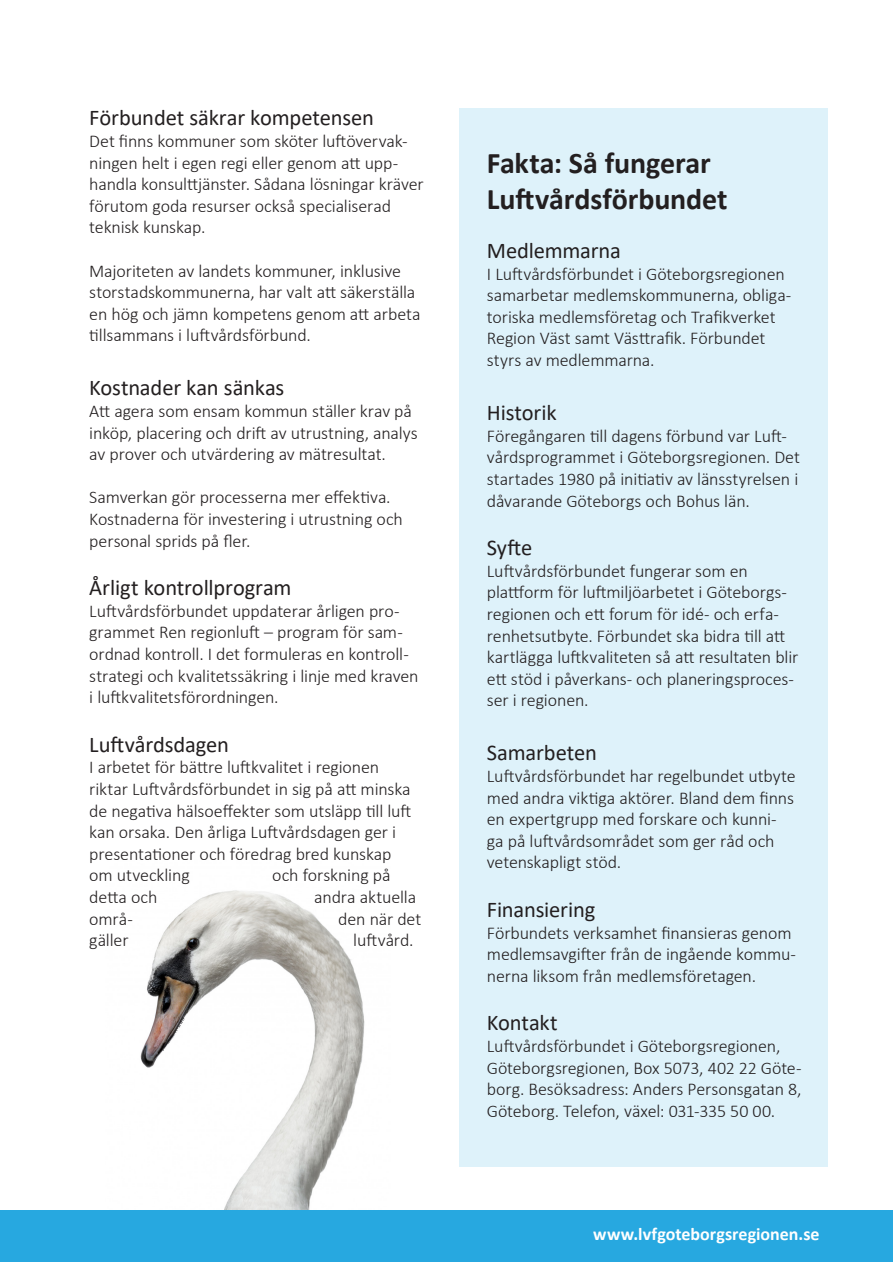
<style>
.page{position:relative;width:893px;height:1263px;background:#fff}
.page>*{position:absolute;margin:0;border:0;box-sizing:border-box;transform-origin:0 0}
.Styckeformat_1{font:700 30px/36px "Calibri";letter-spacing:-.005em;color:#231f20}
.Mellanrubrik{font:22.5px "Calibri";letter-spacing:-.005em;color:#231f20}
.Brödtext{font:22.5px "Calibri";letter-spacing:-.01em;color:#231f20}
.Brödtext-2{font:300 18px/21.6px "Calibri";letter-spacing:-.005em;color:#231f20}
.Mellanrubrik-2{font:300 18px/21.6px "Calibri";letter-spacing:-.005em;color:#231f20}
.Brödtext-3{font:700 18px "Calibri";color:#fff}
</style>
<div class="page">
<img style="left:140px;top:890px;width:225px;height:320px">
<div style="left:1px;top:1210px;width:892px;height:52px;background:#27a8e0"></div>
<div style="left:459px;top:108px;width:369px;height:1059px;background:#def2fa"></div>
<p class="Mellanrubrik" style="left:89px;top:102px;width:286px">Förbundet säkrar kompetensen</p>
<p class="Brödtext-2" style="left:89px;top:130px;width:336px">Det finns kommuner som sköter luftövervak&shy;ningen helt i egen regi eller genom att upp&shy;handla konsulttjänster. Sådana lösningar kräver förutom goda resurser också specialiserad teknisk kunskap.</p>
<p class="Brödtext-2" style="left:89px;top:260px;width:333px">Majoriteten av landets kommuner, inklusive storstadskommunerna, har valt att säkerställa en hög och jämn kompetens genom att arbeta tillsammans i luftvårdsförbund.</p>
<p class="Brödtext" style="left:89px;top:372px;width:197px">Kostnader kan sänkas</p>
<p class="Brödtext-2" style="left:89px;top:400px;width:330px">Att agera som ensam kommun ställer krav på inköp, placering och drift av utrustning, analys av prover och utvärdering av mätresultat.</p>
<p class="Brödtext-2" style="left:89px;top:486px;width:315px">Samverkan gör processerna mer effektiva.<br>Kostnaderna för investering i utrustning och personal sprids på fler.</p>
<p class="Mellanrubrik" style="left:89px;top:572px;width:204px">Årligt kontrollprogram</p>
<p class="Mellanrubrik-2" style="left:89px;top:600px;width:331px">Luftvårdsförbundet uppdaterar årligen pro&shy;grammet Ren regionluft – program för sam&shy;ordnad kontroll. I det formuleras en kontroll&shy;strategi och kvalitetssäkring i linje med kraven i luftkvalitetsförordningen.</p>
<p class="Mellanrubrik" style="left:89px;top:729px;width:141px">Luftvårdsdagen</p>
<p class="Mellanrubrik-2" style="left:89px;top:756px;width:324px">I arbetet för bättre luftkvalitet i regionen riktar Luftvårdsförbundet in sig på att minska de negativa hälsoeffekter som utsläpp till luft kan orsaka. Den årliga Luftvårdsdagen ger i presentationer och föredrag bred kunskap om utveckling</p>
<p class="Mellanrubrik-2" style="left:272px;top:864px;width:120px">och forskning på</p>
<p class="Mellanrubrik-2" style="left:89px;top:886px;width:70px">detta och</p>
<p class="Mellanrubrik-2" style="left:314px;top:886px;width:103px">andra aktuella</p>
<p class="Mellanrubrik-2" style="left:89px;top:908px;width:45px">områ-</p>
<p class="Mellanrubrik-2" style="left:338px;top:908px;width:84px">den när det</p>
<p class="Mellanrubrik-2" style="left:89px;top:929px;width:41px">gäller</p>
<p class="Mellanrubrik-2" style="left:353px;top:929px;width:62px">luftvård.</p>
<p class="Styckeformat_1" style="left:487px;top:145px;width:242px">Fakta: Så fungerar<br>Luftvårdsförbundet</p>
<p class="Brödtext" style="left:487px;top:235px;width:136px">Medlemmarna</p>
<p class="Brödtext-2" style="left:487px;top:263px;width:306px">I Luftvårdsförbundet i Göteborgsregionen samarbetar medlemskommunerna, obliga&shy;toriska medlemsföretag och Trafikverket Region Väst samt Västtrafik. Förbundet styrs av medlemmarna.</p>
<p class="Mellanrubrik" style="left:487px;top:397px;width:71px">Historik</p>
<p class="Brödtext-2" style="left:487px;top:425px;width:315px">Föregångaren till dagens förbund var Luft&shy;vårdsprogrammet i Göteborgsregionen. Det startades 1980 på initiativ av länsstyrelsen i dåvarande Göteborgs och Bohus län.</p>
<p class="Mellanrubrik" style="left:487px;top:532px;width:47px">Syfte</p>
<p class="Brödtext-2" style="left:487px;top:560px;width:313px">Luftvårdsförbundet fungerar som en plattform för luftmiljöarbetet i Göteborgs&shy;regionen och ett forum för idé- och erfa&shy;renhetsutbyte. Förbundet ska bidra till att kartlägga luftkvaliteten så att resultaten blir ett stöd i påverkans- och planeringsproces&shy;ser i regionen.</p>
<p class="Brödtext" style="left:487px;top:737px;width:111px">Samarbeten</p>
<p class="Brödtext-2" style="left:487px;top:765px;width:310px">Luftvårdsförbundet har regelbundet utbyte med andra viktiga aktörer. Bland dem finns en expertgrupp med forskare och kunni&shy;ga på luftvårdsområdet som ger råd och vetenskapligt stöd.</p>
<p class="Mellanrubrik" style="left:487px;top:894px;width:110px">Finansiering</p>
<p class="Brödtext-2" style="left:487px;top:921px;width:311px">Förbundets verksamhet finansieras genom medlemsavgifter från de ingående kommu&shy;nerna liksom från medlemsföretagen.</p>
<p class="Mellanrubrik" style="left:487px;top:1007px;width:72px">Kontakt</p>
<p class="Brödtext-2" style="left:487px;top:1035px;width:316px">Luftvårdsförbundet i Göteborgsregionen, Göteborgsregionen, Box 5073, 402 22 Göte&shy;borg. Besöksadress: Anders Personsgatan 8, Göteborg. Telefon, växel: 031-335 50 00.</p>
<p class="Brödtext-3" style="left:593px;top:1221px;width:228px">www.lvfgoteborgsregionen.se</p>
</div>
